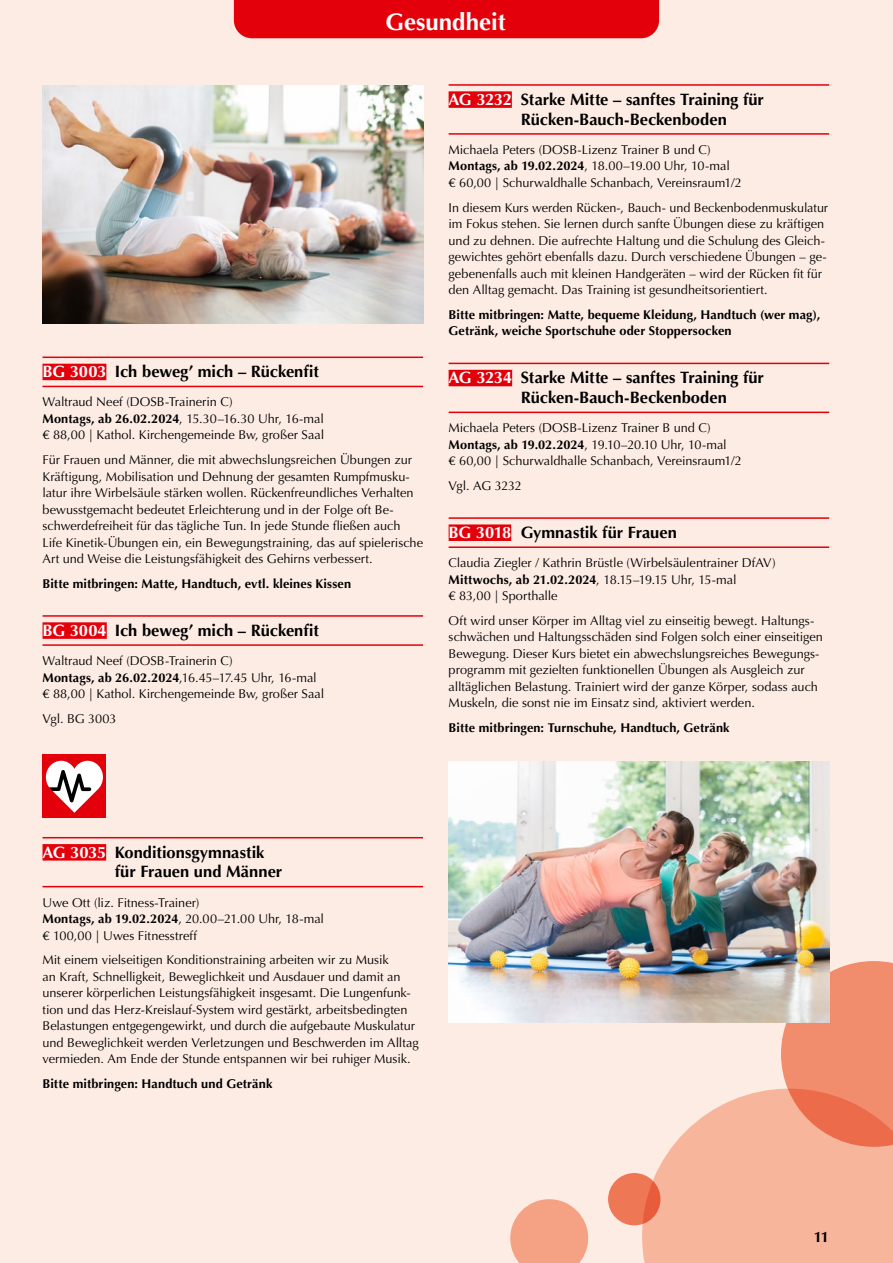
<style>
.page{position:relative;width:893px;height:1263px;background:#fdece4}
.page>*{position:absolute;margin:0;border:0;box-sizing:border-box;transform-origin:0 0}
.t1{font:700 24px "Optima";color:#fff}
.t2{font:700 16.5px/19.8px "Optima";letter-spacing:-.005em;color:#000}
.t3{font:700 15px "Optima";color:#000}
.t4{font:12.75px/16.5px "Optima";letter-spacing:-.005em;color:#000}
.t5{font:700 12.75px/16.5px "Optima";letter-spacing:.01em;color:#000}
.t6{font:12.75px "Optima";letter-spacing:-.035em;color:#000}
.s1{color:#fff}
.s2{font-weight:700}
</style>
<div class="page">
<svg style="left:510px;top:1199px;width:78px;height:64px"></svg>
<div style="left:608px;top:1173px;width:52px;height:52px;background:#ee7756;border-radius:50%"></div>
<svg style="left:642px;top:961px;width:251px;height:302px"></svg>
<div style="left:234px;top:0;width:425px;height:38px;background:#e3000b"></div>
<hr style="left:43px;top:357px;width:380px;height:1px;background:#e3000b">
<hr style="left:43px;top:386px;width:380px;height:1px;background:#e3000b">
<div style="left:43px;top:364px;width:63px;height:16px;background:#e3000b"></div>
<hr style="left:43px;top:615px;width:380px;height:2px;background:#e3000b">
<hr style="left:43px;top:644px;width:380px;height:2px;background:#e3000b">
<div style="left:43px;top:622px;width:64px;height:17px;background:#e3000b"></div>
<hr style="left:43px;top:837px;width:380px;height:1px;background:#e3000b">
<div style="left:43px;top:844px;width:63px;height:16px;background:#e3000b"></div>
<hr style="left:43px;top:886px;width:380px;height:1px;background:#e3000b">
<div style="left:43px;top:754px;width:63px;height:64px;background:#e3000b"></div>
<svg style="left:46px;top:761px;width:57px;height:52px"></svg>
<hr style="left:449px;top:84px;width:380px;height:2px;background:#e3000b">
<div style="left:449px;top:91px;width:63px;height:17px;background:#e3000b"></div>
<hr style="left:449px;top:133px;width:380px;height:2px;background:#e3000b">
<hr style="left:449px;top:363px;width:380px;height:1px;background:#e3000b">
<div style="left:449px;top:370px;width:63px;height:16px;background:#e3000b"></div>
<hr style="left:449px;top:412px;width:380px;height:1px;background:#e3000b">
<hr style="left:449px;top:517px;width:380px;height:2px;background:#e3000b">
<hr style="left:449px;top:546px;width:380px;height:2px;background:#e3000b">
<div style="left:449px;top:524px;width:62px;height:17px;background:#e3000b"></div>
<img style="left:43px;top:85px;width:380px;height:238px">
<img style="left:449px;top:761px;width:380px;height:262px">
<h1 class="t1" style="left:386px;top:8px;width:122px">Gesundheit</h1>
<p class="t2" style="left:43px;top:362px;width:278px"><span class="s1">BG 3003</span> Ich beweg’ mich – Rückenfit</p>
<p class="t4" style="left:43px;top:394px;width:283px">Waltraud Neef (DOSB-Trainerin C)<br><span class="s2">Montags, ab 26.02.2024</span>, 15.30–16.30 Uhr, 16-mal € 88,00 | Kathol. Kirchengemeinde Bw, großer Saal</p>
<p class="t4" style="left:43px;top:452px;width:382px">Für Frauen und Männer, die mit abwechslungsreichen Übungen zur Kräftigung, Mobilisation und Dehnung der gesamten Rumpfmusku&shy;latur ihre Wirbelsäule stärken wollen. Rückenfreundliches Verhalten bewusstgemacht bedeutet Erleichterung und in der Folge oft Be&shy;schwerdefreiheit für das tägliche Tun. In jede Stunde fließen auch Life Kinetik-Übungen ein, ein Bewegungstraining, das auf spielerische Art und Weise die Leistungsfähigkeit des Gehirns verbessert.</p>
<p class="t5" style="left:43px;top:575px;width:310px">Bitte mitbringen: Matte, Handtuch, evtl. kleines Kissen</p>
<p class="t2" style="left:43px;top:620px;width:278px"><span class="s1">BG 3004</span> Ich beweg’ mich – Rückenfit</p>
<p class="t4" style="left:43px;top:653px;width:283px">Waltraud Neef (DOSB-Trainerin C)<br><span class="s2">Montags, ab 26.02.2024</span>,16.45–17.45 Uhr, 16-mal € 88,00 | Kathol. Kirchengemeinde Bw, großer Saal</p>
<p class="t4" style="left:43px;top:710px;width:76px">Vgl. BG 3003</p>
<p class="t2" style="left:521px;top:90px;width:245px;text-indent:-72px"><span class="s1">AG 3232</span> Starke Mitte – sanftes Training für<br>Rücken-Bauch-Beckenboden</p>
<p class="t4" style="left:449px;top:141px;width:295px">Michaela Peters (DOSB-Lizenz Trainer B und C)<br><span class="s2">Montags, ab 19.02.2024</span>, 18.00–19.00 Uhr, 10-mal<br>€ 60,00 | Schurwaldhalle Schanbach, Vereinsraum1/2</p>
<p class="t4" style="left:449px;top:199px;width:381px">In diesem Kurs werden Rücken-, Bauch- und Beckenbodenmuskulatur im Fokus stehen. Sie lernen durch sanfte Übungen diese zu kräftigen und zu dehnen. Die aufrechte Haltung und die Schulung des Gleich&shy;gewichtes gehört ebenfalls dazu. Durch verschiedene Übungen – ge&shy;gebenenfalls auch mit kleinen Handgeräten – wird der Rücken fit für den Alltag gemacht. Das Training ist gesundheitsorientiert.</p>
<p class="t5" style="left:449px;top:306px;width:373px">Bitte mitbringen: Matte, bequeme Kleidung, Handtuch (wer mag),<br>Getränk, weiche Sportschuhe oder Stoppersocken</p>
<p class="t2" style="left:521px;top:368px;width:245px;text-indent:-72px"><span class="s1">AG 3234</span> Starke Mitte – sanftes Training für<br>Rücken-Bauch-Beckenboden</p>
<p class="t4" style="left:449px;top:420px;width:295px">Michaela Peters (DOSB-Lizenz Trainer B und C)<br><span class="s2">Montags, ab 19.02.2024</span>, 19.10–20.10 Uhr, 10-mal<br>€ 60,00 | Schurwaldhalle Schanbach, Vereinsraum1/2</p>
<p class="t6" style="left:449px;top:478px;width:75px">Vgl. AG 3232</p>
<p class="t2" style="left:449px;top:523px;width:230px"><span class="s1">BG 3018</span> Gymnastik für Frauen</p>
<p class="t4" style="left:449px;top:555px;width:328px">Claudia Ziegler / Kathrin Brüstle (Wirbelsäulentrainer DfAV)<br><span class="s2">Mittwochs, ab 21.02.2024</span>, 18.15–19.15 Uhr, 15-mal<br>€ 83,00 | Sporthalle</p>
<p class="t4" style="left:449px;top:613px;width:376px">Oft wird unser Körper im Alltag viel zu einseitig bewegt. Haltungs&shy;schwächen und Haltungsschäden sind Folgen solch einer einseitigen Bewegung. Dieser Kurs bietet ein abwechslungsreiches Bewegungs&shy;programm mit gezielten funktionellen Übungen als Ausgleich zur alltäglichen Belastung. Trainiert wird der ganze Körper, sodass auch Muskeln, die sonst nie im Einsatz sind, aktiviert werden.</p>
<p class="t5" style="left:449px;top:720px;width:282px">Bitte mitbringen: Turnschuhe, Handtuch, Getränk</p>
<p class="t2" style="left:115px;top:842px;width:169px;text-indent:-72px"><span class="s1">AG 3035</span> Konditionsgymnastik für Frauen und Männer</p>
<p class="t4" style="left:43px;top:894px;width:283px">Uwe Ott (liz. Fitness-Trainer)<br><span class="s2">Montags, ab 19.02.2024</span>, 20.00–21.00 Uhr, 18-mal € 100,00 | Uwes Fitnesstreff</p>
<p class="t4" style="left:43px;top:952px;width:378px">Mit einem vielseitigen Konditionstraining arbeiten wir zu Musik<br>an Kraft, Schnelligkeit, Beweglichkeit und Ausdauer und damit an unserer körperlichen Leistungsfähigkeit insgesamt. Die Lungenfunk&shy;tion und das Herz-Kreislauf-System wird gestärkt, arbeitsbedingten Belastungen entgegengewirkt, und durch die aufgebaute Muskulatur und Beweglichkeit werden Verletzungen und Beschwerden im Alltag vermieden. Am Ende der Stunde entspannen wir bei ruhiger Musik.</p>
<p class="t5" style="left:43px;top:1076px;width:231px">Bitte mitbringen: Handtuch und Getränk</p>
<p class="t3" style="left:814px;top:1228px;width:17px">11</p>
</div>
